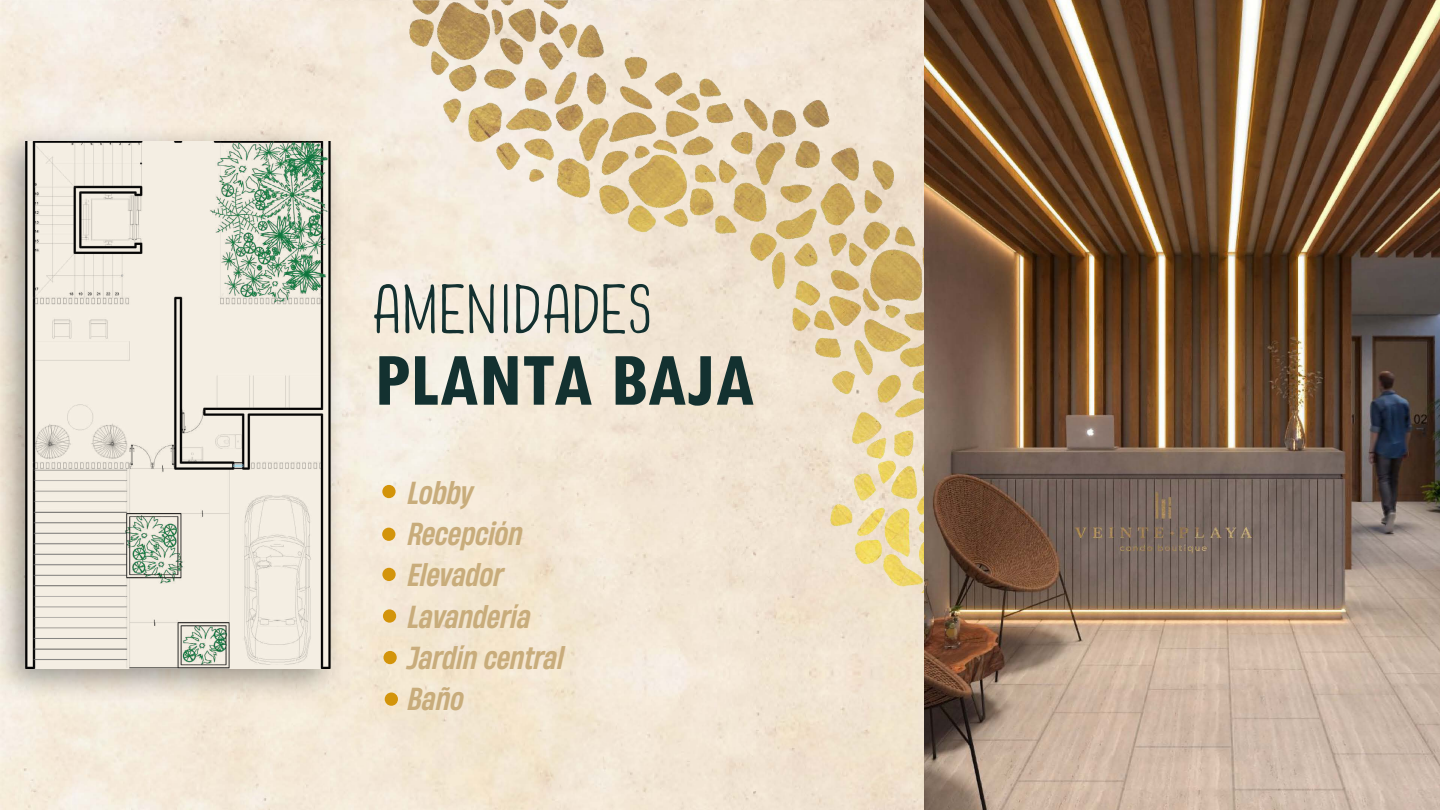
<style>
.page{position:relative;width:1440px;height:810px;background:#fff}
.page>*{position:absolute;margin:0;border:0;box-sizing:border-box;transform-origin:0 0}
.t1{font:700 condensed 79.5px "Tw Cen";color:#133130}
.t2{font:700 75px "Jamie Woods";color:#133130}
.t3{font:italic 500 30px/41.2px "Heading Now 55";color:#c8ac7b}
</style>
<div class="page">
<img style="left:0;top:0;width:924px;height:810px">
<img style="left:390px;top:0;width:534px;height:592px">
<img style="left:924px;top:0;width:516px;height:810px">
<div style="left:382px;top:485px;width:14px;height:13px;background:#d3940a;border-radius:50%"></div>
<div style="left:382px;top:528px;width:13px;height:13px;background:#d3940a;border-radius:50%"></div>
<div style="left:382px;top:568px;width:14px;height:13px;background:#d3940a;border-radius:50%"></div>
<div style="left:383px;top:609px;width:13px;height:14px;background:#d3940a;border-radius:50%"></div>
<div style="left:383px;top:651px;width:14px;height:13px;background:#d3940a;border-radius:50%"></div>
<div style="left:0;top:125px;width:346px;height:578px;background:#000;opacity:.35"></div>
<img style="left:26px;top:141px;width:306px;height:528px">
<div style="left:385px;top:693px;width:13px;height:13px;background:#d3940a;border-radius:50%"></div>
<h2 class="t2" style="left:374px;top:272px;width:282px">AMENIDADES</h2>
<h1 class="t1" style="left:374px;top:332px;width:382px">PLANTA BAJA</h1>
<p class="t3" style="left:408px;top:471px;width:158px">Lobby<br>Recepción<br>Elevador<br>Lavandería<br>Jardín central<br>Baño</p>
</div>
